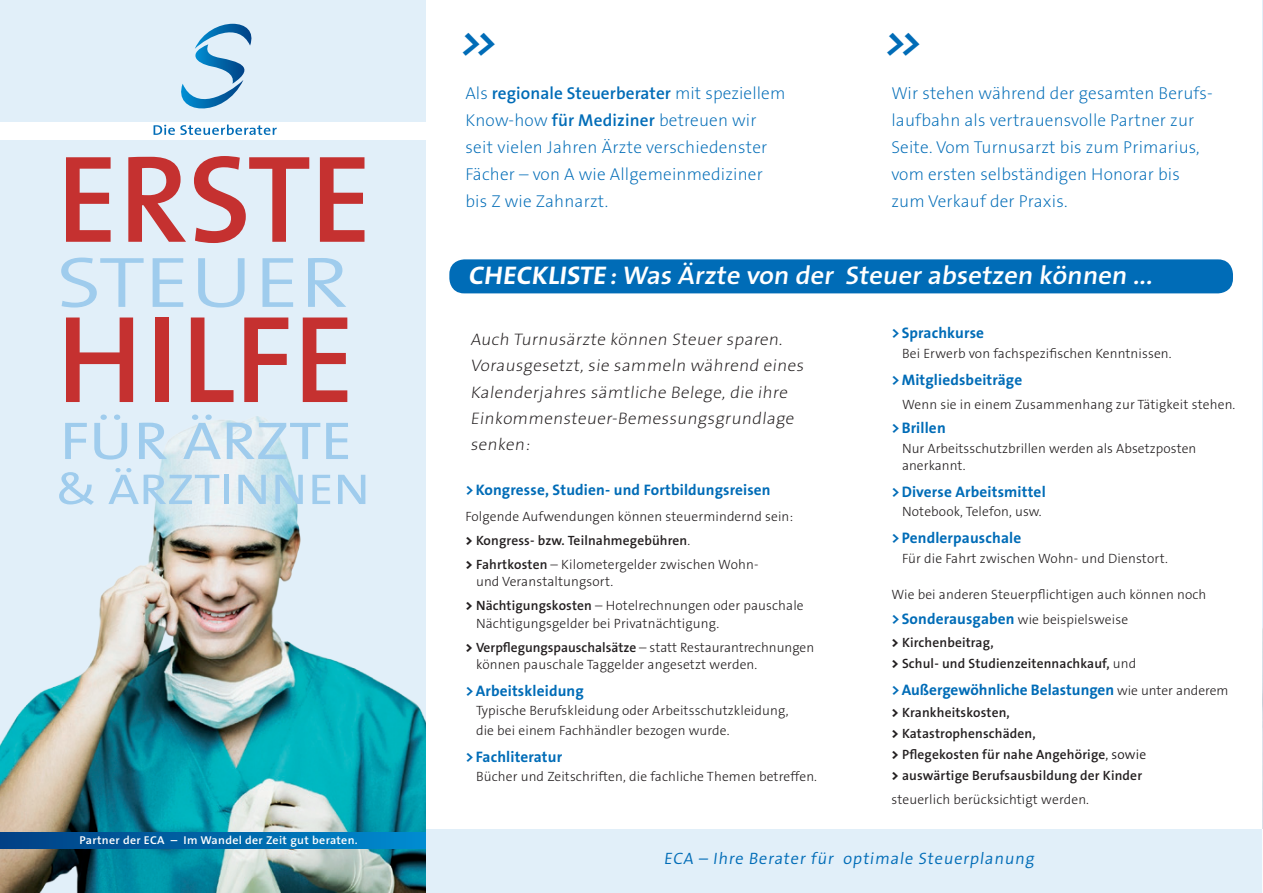
<style>
.page{position:relative;width:1263px;height:893px;background:#fff}
.page>*{position:absolute;margin:0;border:0;box-sizing:border-box;transform-origin:0 0}
.t1{font:600 125.25px "The Sans B6";color:#c53130}
.t2{font:300 72.15px "The Sans B4";color:#9fcced;scale:1.25 1}
.t3{font:53.55px "The Sans B5 Plain";letter-spacing:-.005em;color:#9fcced;scale:1.18 1}
.t4{font:43.35px "The Sans B5 Plain";color:#9fcced;scale:1.18 1}
.t5{font:700 39px "The Sans B7";color:#006cb7}
.t6{font:600 25.65px "The Sans B6";color:#fff;scale:1.05 1}
.t7{font:200 17.25px/27px "The Sans B2";letter-spacing:.01em;color:#006cb7}
.t8{font:200 16.8px/26.2px "The Sans B2";color:#231f20}
.t9{font:300 16.5px "The Sans B4";color:#006cb7}
.t10{font:700 15.3px "The Sans B7";letter-spacing:.01em;color:#006cb7}
.t11{font:300 13.5px/24px "The Sans B3";letter-spacing:.01em;color:#231f20}
.t12{font:600 13.5px/21px "The Sans B6";letter-spacing:.01em;color:#231f20}
.t13{font:600 11.4px "The Sans B6";letter-spacing:.025em;color:#fff;scale:1.05 1}
.s1{font-family:"The Sans B6";font-weight:600}
.s2{font-family:"The Sans B7";font-weight:700}
.s3{font-family:"The Sans B7";font-weight:700;font-size:15.3px;color:#006cb7}
.s4{font-family:"The Sans B8";font-weight:800}
.s5{font-family:"The Sans B3";font-weight:300}
.s6{font-family:"The Sans B3";font-weight:300;font-size:13.5px;color:#231f20}
.s7{font-family:"The Sans B4";font-weight:300}
</style>
<div class="page">
<div style="left:412px;top:829px;width:850px;height:64px;background:#e1eff9"></div>
<hr style="left:1262px;top:0;width:1px;height:893px;background:#e1eff9">
<img style="left:1262px;top:629px;width:1px;height:200px">
<div style="left:449px;top:259px;width:784px;height:34px;background:#006cb7;border-radius:15px"></div>
<hr style="left:1262px;top:829px;width:1px;height:64px;background:#fff">
<div style="left:0;top:0;width:426px;height:893px;background:#e1eff9"></div>
<img style="left:0;top:416px;width:426px;height:477px">
<div style="left:1px;top:832px;width:425px;height:17px;background:linear-gradient(to right,#013f82,#008bcf)"></div>
<svg style="left:0;top:832px;width:1px;height:17px"></svg>
<div style="left:0;top:122px;width:426px;height:17px;background:#fff"></div>
<svg style="left:154px;top:23px;width:123px;height:112px"></svg>
<p class="t1" style="left:56px;top:134px;width:318px">ERSTE</p>
<p class="t2" style="left:56px;top:245px;width:236px">STEUER</p>
<p class="t1" style="left:56px;top:294px;width:301px">HILFE</p>
<p class="t3" style="left:60px;top:413px;width:249px">FÜR ÄRZTE</p>
<p class="t4" style="left:56px;top:467px;width:267px">&amp; ÄRZTINNEN</p>
<p class="t13" style="left:79px;top:834px;width:266px">Partner der ECA – Im Wandel der Zeit gut beraten.</p>
<p class="t5" style="left:459px;top:22px;width:44px">&gt;&gt;</p>
<p class="t5" style="left:883px;top:22px;width:44px">&gt;&gt;</p>
<p class="t7" style="left:465px;top:80px;width:321px">Als <span class="s1">regionale Steuerberater</span> mit speziellem Know-how <span class="s1">für Mediziner</span> betreuen wir seit vielen Jahren Ärzte verschiedenster Fächer – von A wie Allgemeinmediziner bis Z wie Zahnarzt.</p>
<p class="t7" style="left:891px;top:80px;width:323px">Wir stehen während der gesamten Berufs&shy;laufbahn als vertrauensvolle Partner zur Seite. Vom Turnusarzt bis zum Primarius, vom ersten selbständigen Honorar bis zum Verkauf der Praxis.</p>
<p class="t6" style="left:468px;top:262px;width:657px"><span class="s2">CHECKLISTE</span>: Was Ärzte von der Steuer absetzen können ...</p>
<p class="t8" style="left:470px;top:327px;width:337px">Auch Turnusärzte können Steuer sparen.<br>Vorausgesetzt, sie sammeln während eines Kalenderjahres sämtliche Belege, die ihre Einkommensteuer-Bemessungsgrundlage senken:</p>
<p class="t10" style="left:891px;top:325px;width:94px">&gt;Sprachkurse</p>
<p class="t11" style="left:902px;top:342px;width:271px">Bei Erwerb von fachspezifischen Kenntnissen.</p>
<p class="t10" style="left:891px;top:372px;width:132px">&gt;Mitgliedsbeiträge</p>
<p class="t11" style="left:902px;top:393px;width:335px">Wenn sie in einem Zusammenhang zur Tätigkeit stehen.</p>
<p class="t10" style="left:891px;top:420px;width:56px">&gt;Brillen</p>
<p class="t11" style="left:902px;top:440px;width:296px;line-height:17.2px">Nur Arbeitsschutzbrillen werden als Absetzposten anerkannt.</p>
<p class="t10" style="left:891px;top:483px;width:156px">&gt;Diverse Arbeitsmittel</p>
<p class="t11" style="left:902px;top:500px;width:141px">Notebook, Telefon, usw.</p>
<p class="t10" style="left:891px;top:530px;width:131px">&gt;Pendlerpauschale</p>
<p class="t11" style="left:902px;top:547px;width:267px">Für die Fahrt zwischen Wohn- und Dienstort.</p>
<p class="t11" style="left:891px;top:582px;width:316px;line-height:25.5px">Wie bei anderen Steuerpflichtigen auch können noch <span class="s3">&gt;Sonderausgaben</span> wie beispielsweise</p>
<p class="t12" style="left:891px;top:632px;width:246px"><span class="s4">&gt;</span> Kirchenbeitrag,<br><span class="s4">&gt;</span> Schul- und Studienzeitennachkauf, <span class="s5">und</span></p>
<p class="t10" style="left:891px;top:681px;width:339px">&gt;Außergewöhnliche Belastungen <span class="s6">wie unter anderem</span></p>
<p class="t12" style="left:891px;top:703px;width:256px"><span class="s4">&gt;</span> Krankheitskosten,<br><span class="s4">&gt;</span> Katastrophenschäden,<br><span class="s4">&gt;</span> Pflegekosten für nahe Angehörige<span class="s7">, sowie </span><span class="s4">&gt;</span> auswärtige Berufsausbildung der Kinder</p>
<p class="t11" style="left:891px;top:789px;width:199px">steuerlich berücksichtigt werden.</p>
<p class="t10" style="left:465px;top:482px;width:307px">&gt;Kongresse, Studien- und Fortbildungsreisen</p>
<p class="t11" style="left:465px;top:505px;width:329px">Folgende Aufwendungen können steuermindernd sein: <span class="s4">&gt;</span> <span class="s1">Kongress- bzw. Teilnahmegebühren</span>.<br><span class="s4">&gt;</span> <span class="s1">Fahrtkosten</span> – Kilometergelder zwischen Wohn-</p>
<p class="t11" style="left:465px;top:570px;width:340px;text-indent:11px">und Veranstaltungsort.<br><span class="s4">&gt;</span> <span class="s1">Nächtigungskosten</span> – Hotelrechnungen oder pauschale</p>
<p class="t11" style="left:465px;top:612px;width:350px;text-indent:11px">Nächtigungsgelder bei Privatnächtigung.<br><span class="s4">&gt;</span> <span class="s1">Verpflegungspauschalsätze</span> – statt Restaurantrechnungen</p>
<p class="t11" style="left:476px;top:653px;width:283px">können pauschale Taggelder angesetzt werden.</p>
<p class="t10" style="left:465px;top:682px;width:120px">&gt;Arbeitskleidung</p>
<p class="t11" style="left:476px;top:702px;width:314px;line-height:19.5px">Typische Berufskleidung oder Arbeitsschutzkleidung, die bei einem Fachhändler bezogen wurde.</p>
<p class="t10" style="left:465px;top:748px;width:98px">&gt;Fachliteratur</p>
<p class="t11" style="left:476px;top:765px;width:343px">Bücher und Zeitschriften, die fachliche Themen betreffen.</p>
<p class="t9" style="left:664px;top:850px;width:374px">ECA – Ihre Berater für optimale Steuerplanung</p>
</div>
